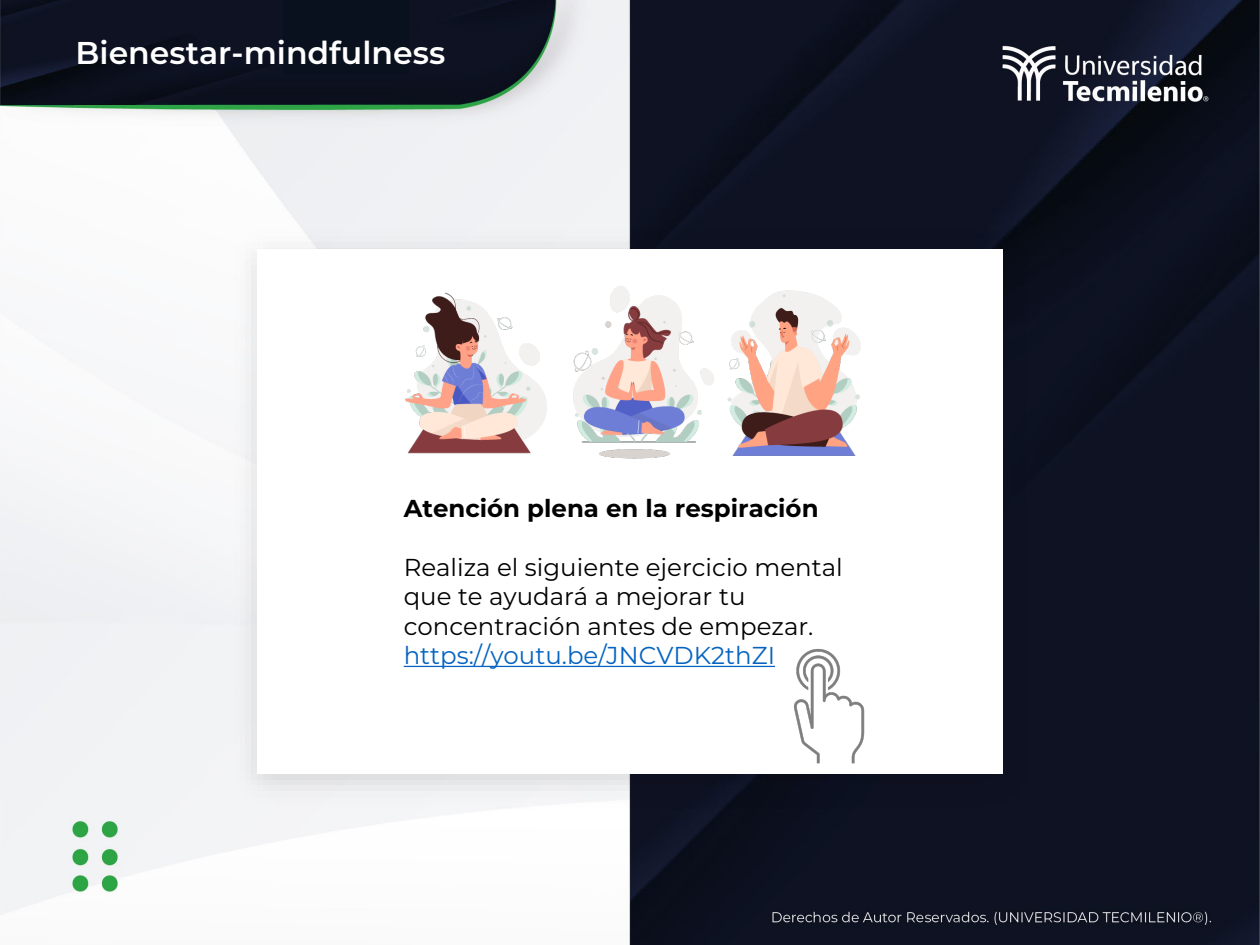
<style>
.page{position:relative;width:1260px;height:945px;background:#fff}
.page>*{position:absolute;margin:0;border:0;box-sizing:border-box;transform-origin:0 0}
.t1{font:600 31.5px "Montserrat";color:#fff}
.t2{font:24.5px/29.4px "Montserrat";color:#000}
.t3{font:700 24.5px "Montserrat";color:#000}
.t4{font:24.5px "Montserrat";color:#0563c1}
</style>
<div class="page">
<img style="left:0;top:0;width:1260px;height:945px">
<div style="left:284px;top:0;width:126px;height:74px;background:#09101e"></div>
<img style="left:222px;top:219px;width:816px;height:595px">
<div style="left:257px;top:249px;width:746px;height:525px;background:#fff"></div>
<img style="left:766px;top:649px;width:99px;height:115px">
<svg style="left:404px;top:666px;width:371px;height:1px"></svg>
<img style="left:377px;top:244px;width:515px;height:215px">
<p class="t1" style="left:76px;top:31px;width:371px">Bienestar-mindfulness</p>
<p class="t3" style="left:404px;top:491px;width:416px">Atención plena en la respiración</p>
<p class="t2" style="left:404px;top:552px;width:441px">Realiza el siguiente ejercicio mental que te ayudará a mejorar tu concentración antes de empezar.</p>
<p class="t4" style="left:404px;top:638px;width:373px">https://youtu.be/JNCVDK2thZI</p>
</div>
